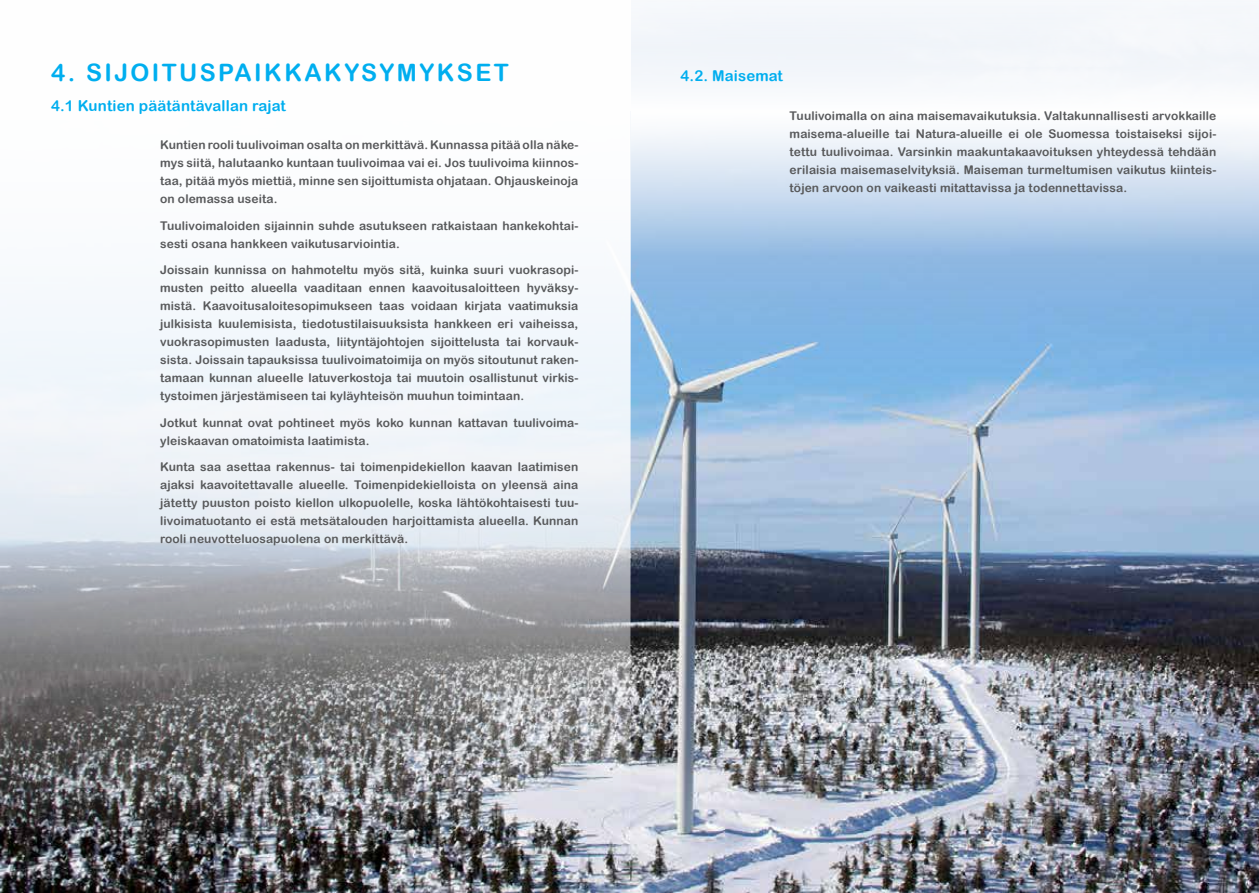
<style>
.page{position:relative;width:1259px;height:893px;background:#fff}
.page>*{position:absolute;margin:0;border:0;box-sizing:border-box;transform-origin:0 0}
.t1{font:24px "Arial Rounded MT Bold";letter-spacing:.1em;color:#00aeef}
.t2{font:15px "Arial Rounded MT Bold";letter-spacing:.01em;color:#00aeef}
.t3{font:12px/18px "Arial Rounded MT Bold";letter-spacing:.01em;color:#58595b;text-align:justify}
</style>
<div class="page">
<img style="left:0;top:412px;width:1259px;height:481px">
<svg style="left:0;top:290px;width:631px;height:554px"></svg>
<svg style="left:629px;top:130px;width:630px;height:282px;background:#86b6e2"></svg>
<div style="left:631px;top:111px;width:628px;height:146px;background:linear-gradient(to bottom,#fff,#98bce2)"></div>
<div style="left:625px;top:0;width:634px;height:111px;background:#f4f7fb"></div>
<h1 class="t1" style="left:51px;top:59px;width:459px">4. SIJOITUSPAIKKAKYSYMYKSET</h1>
<p class="t2" style="left:51px;top:97px;width:236px">4.1 Kuntien päätäntävallan rajat</p>
<p class="t3" style="left:160px;top:136px;width:420px">Kuntien rooli tuulivoiman osalta on merkittävä. Kunnassa pitää olla näke&shy;mys siitä, halutaanko kuntaan tuulivoimaa vai ei. Jos tuulivoima kiinnos&shy;taa, pitää myös miettiä, minne sen sijoittumista ohjataan. Ohjauskeinoja on olemassa useita.</p>
<p class="t3" style="left:160px;top:216px;width:420px">Tuulivoimaloiden sijainnin suhde asutukseen ratkaistaan hankekohtai&shy;sesti osana hankkeen vaikutusarviointia.</p>
<p class="t3" style="left:160px;top:261px;width:420px">Joissain kunnissa on hahmoteltu myös sitä, kuinka suuri vuokrasopi&shy;musten peitto alueella vaaditaan ennen kaavoitusaloitteen hyväksy&shy;mistä. Kaavoitusaloitesopimukseen taas voidaan kirjata vaatimuksia julkisista kuulemisista, tiedotustilaisuuksista hankkeen eri vaiheissa, vuokrasopimusten laadusta, liityntäjohtojen sijoittelusta tai korvauk&shy;sista. Joissain tapauksissa tuulivoimatoimija on myös sitoutunut raken&shy;tamaan kunnan alueelle latuverkostoja tai muutoin osallistunut virkis&shy;tystoimen järjestämiseen tai kyläyhteisön muuhun toimintaan.</p>
<p class="t3" style="left:160px;top:413px;width:420px">Jotkut kunnat ovat pohtineet myös koko kunnan kattavan tuulivoima&shy;yleiskaavan omatoimista laatimista.</p>
<p class="t3" style="left:160px;top:458px;width:420px">Kunta saa asettaa rakennus- tai toimenpidekiellon kaavan laatimisen ajaksi kaavoitettavalle alueelle. Toimenpidekielloista on yleensä aina jätetty puuston poisto kiellon ulkopuolelle, koska lähtökohtaisesti tuu&shy;livoimatuotanto ei estä metsätalouden harjoittamista alueella. Kunnan rooli neuvotteluosapuolena on merkittävä.</p>
<p class="t2" style="left:680px;top:67px;width:104px">4.2. Maisemat</p>
<p class="t3" style="left:789px;top:107px;width:428px">Tuulivoimalla on aina maisemavaikutuksia. Valtakunnallisesti arvokkaille maisema-alueille tai Natura-alueille ei ole Suomessa toistaiseksi sijoi&shy;tettu tuulivoimaa. Varsinkin maakuntakaavoituksen yhteydessä tehdään erilaisia maisemaselvityksiä. Maiseman turmeltumisen vaikutus kiinteis&shy;töjen arvoon on vaikeasti mitattavissa ja todennettavissa.</p>
</div>
